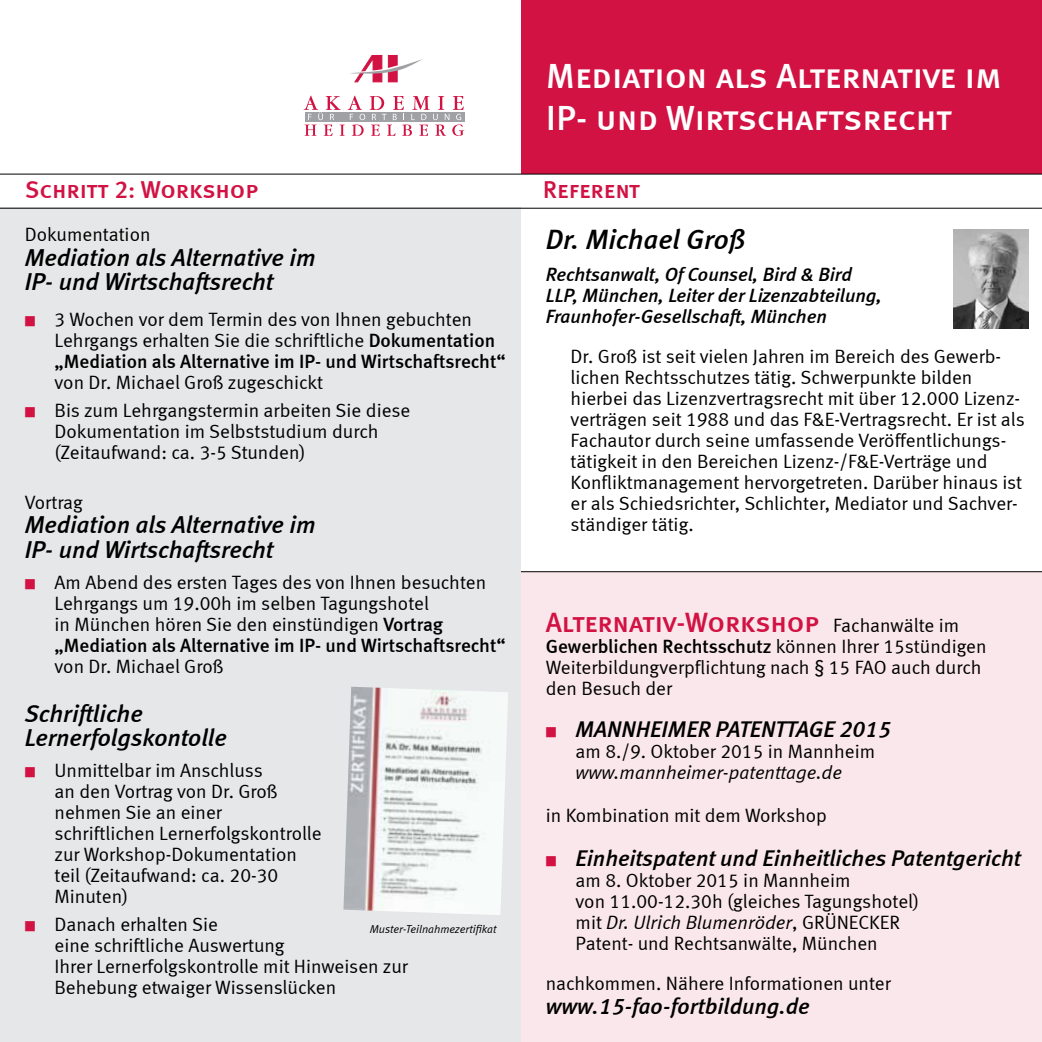
<style>
.page{position:relative;width:1042px;height:1042px;background:#fff}
.page>*{position:absolute;margin:0;border:0;box-sizing:border-box;transform-origin:0 0}
.t1{font:35px/42px "Meta Medium LF Caps";color:#fff}
.t2{font:28px "Meta Medium LF Caps";letter-spacing:-.01em;color:#d11242}
.t3{font:italic 28px "Meta Medium LF";color:#000}
.t4{font:italic 24.5px/24.5px "Meta Medium LF";color:#000}
.t5{font:24.5px "Meta Medium LF Caps";color:#d11242}
.t6{font:italic 22.75px "Meta Medium LF";color:#000}
.t7{font:19.25px/21px "Meta Normal LF";color:#000}
.t8{font:19.25px "Meta Medium LF";color:#000}
.t9{font:italic 19.25px/21px "Meta Medium LF";color:#000}
.t10{font:italic 19.25px "Meta Normal LF";color:#000}
.t11{font:italic 11.38px "Meta Normal LF";color:#000}
.s1{color:#d11242}
.s2{font-family:"Meta Medium LF"}
.s3{font-family:"Meta Normal LF";font-size:19.25px;color:#000}
.s4{font-family:"Meta Normal LF"}
.s5{font-style:italic}
</style>
<div class="page">
<div style="left:0;top:208px;width:521px;height:834px;background:#e6e7e8"></div>
<div style="left:521px;top:0;width:521px;height:174px;background:#d11242"></div>
<svg style="left:350px;top:55px;width:73px;height:27px"></svg>
<svg style="left:304px;top:96px;width:160px;height:40px"></svg>
<hr style="left:0;top:208px;width:1042px;height:1px;background:#000">
<hr style="left:0;top:174px;width:1042px;height:1px;background:#000">
<div style="left:521px;top:572px;width:521px;height:470px;background:#fae7ec"></div>
<img style="left:954px;top:230px;width:74px;height:99px">
<hr style="left:521px;top:571px;width:521px;height:1px;background:#000">
<img style="left:343px;top:687px;width:165px;height:228px">
<p class="t5" style="left:25px;top:176px;width:235px">Schritt 2: Workshop</p>
<p class="t7" style="left:25px;top:224px;width:127px">Dokumentation</p>
<p class="t4" style="left:25px;top:244px;width:292px">Mediation als Alternative im<br>IP- und Wirtschaftsrecht</p>
<p class="t7" style="left:55px;top:309px;width:442px;text-indent:-30px"><span class="s1">■</span> 3 Wochen vor dem Termin des von Ihnen gebuchten<br>Lehrgangs erhalten Sie die schriftliche <span class="s2">Dokumentation</span></p>
<p class="t8" style="left:55px;top:350px;width:453px">„Mediation als Alternative im IP- und Wirtschaftsrecht“</p>
<p class="t7" style="left:55px;top:372px;width:270px">von Dr. Michael Groß zugeschickt</p>
<p class="t7" style="left:55px;top:400px;width:357px;text-indent:-30px"><span class="s1">■</span> Bis zum Lehrgangstermin arbeiten Sie diese<br>Dokumentation im Selbststudium durch (Zeitaufwand: ca. 3-5 Stunden)</p>
<p class="t7" style="left:25px;top:491px;width:60px">Vortrag</p>
<p class="t4" style="left:25px;top:512px;width:292px">Mediation als Alternative im<br>IP- und Wirtschaftsrecht</p>
<p class="t7" style="left:55px;top:571px;width:433px;text-indent:-30px"><span class="s1">■</span> Am Abend des ersten Tages des von Ihnen besuchten<br>Lehrgangs um 19.00h im selben Tagungshotel<br>in München hören Sie den einstündigen <span class="s2">Vortrag</span></p>
<p class="t8" style="left:55px;top:634px;width:453px">„Mediation als Alternative im IP- und Wirtschaftsrecht“</p>
<p class="t7" style="left:55px;top:655px;width:171px">von Dr. Michael Groß</p>
<p class="t4" style="left:25px;top:701px;width:203px">Schriftliche<br>Lernerfolgskontolle</p>
<p class="t7" style="left:55px;top:760px;width:268px;text-indent:-30px"><span class="s1">■</span> Unmittelbar im Anschluss<br>an den Vortrag von Dr. Groß nehmen Sie an einer schriftlichen Lernerfolgskontrolle zur Workshop-Dokumentation teil (Zeitaufwand: ca. 20-30<br>Minuten)</p>
<p class="t7" style="left:55px;top:914px;width:355px;text-indent:-30px"><span class="s1">■</span> Danach erhalten Sie<br>eine schriftliche Auswertung<br>Ihrer Lernerfolgskontrolle mit Hinweisen zur Behebung etwaiger Wissenslücken</p>
<p class="t11" style="left:370px;top:922px;width:128px">Muster-Teilnahmezertifikat</p>
<h1 class="t1" style="left:546px;top:54px;width:457px">Mediation als Alternative im<br>IP- und Wirtschaftsrecht</h1>
<p class="t5" style="left:543px;top:176px;width:99px">Referent</p>
<h2 class="t3" style="left:546px;top:223px;width:201px">Dr. Michael Groß</h2>
<p class="t9" style="left:546px;top:264px;width:338px">Rechtsanwalt, Of Counsel, Bird &amp; Bird<br>LLP, München, Leiter der Lizenzabteilung,<br>Fraunhofer-Gesellschaft, München</p>
<p class="t7" style="left:570px;top:345px;width:456px">Dr. Groß ist seit vielen Jahren im Bereich des Gewerb&shy;lichen Rechtsschutzes tätig. Schwerpunkte bilden hierbei das Lizenzvertragsrecht mit über 12.000 Lizenz&shy;verträgen seit 1988 und das F&amp;E-Vertragsrecht. Er ist als Fachautor durch seine umfassende Veröffentlichungs&shy;tätigkeit in den Bereichen Lizenz-/F&amp;E-Verträge und Konfliktmanagement hervorgetreten. Darüber hinaus ist er als Schiedsrichter, Schlichter, Mediator und Sachver&shy;ständiger tätig.</p>
<h2 class="t2" style="left:546px;top:606px;width:415px">Alternativ-Workshop <span class="s3">Fachanwälte im</span></h2>
<p class="t8" style="left:546px;top:635px;width:442px">Gewerblichen Rechtsschutz <span class="s4">können Ihrer 15stündigen</span></p>
<p class="t7" style="left:546px;top:656px;width:437px">Weiterbildungverpflichtung nach § 15 FAO auch durch den Besuch der</p>
<p class="t6" style="left:546px;top:715px;width:346px"><span class="s1">■</span> MANNHEIMER PATENTTAGE 2015</p>
<p class="t7" style="left:575px;top:740px;width:301px">am 8./9. Oktober 2015 in Mannheim</p>
<p class="t10" style="left:575px;top:761px;width:268px">www.mannheimer-patenttage.de</p>
<p class="t7" style="left:546px;top:805px;width:283px">in Kombination mit dem Workshop</p>
<p class="t6" style="left:546px;top:844px;width:476px"><span class="s1">■</span> Einheitspatent und Einheitliches Patentgericht</p>
<p class="t7" style="left:575px;top:869px;width:345px">am 8. Oktober 2015 in Mannheim<br>von 11.00-12.30h (gleiches Tagungshotel) mit <span class="s5">Dr. Ulrich Blumenröder</span>, GRÜNECKER Patent- und Rechtsanwälte, München</p>
<p class="t7" style="left:546px;top:972px;width:346px">nachkommen. Nähere Informationen unter</p>
<p class="t6" style="left:546px;top:993px;width:265px">www.15-fao-fortbildung.de</p>
</div>
